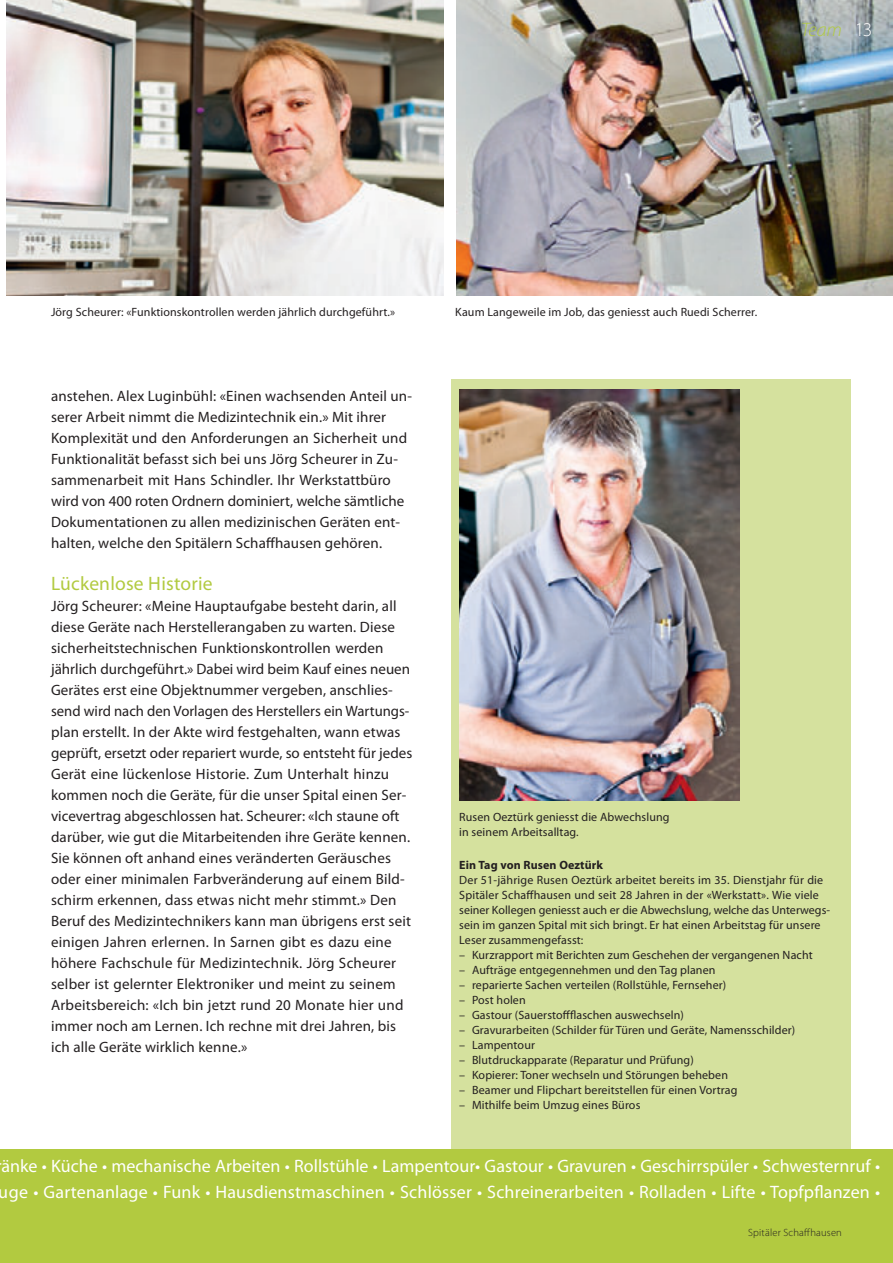
<style>
.page{position:relative;width:893px;height:1263px;background:#fff}
.page>*{position:absolute;margin:0;border:0;box-sizing:border-box;transform-origin:0 0}
.t1{font:19.5px "Myriad Pro";letter-spacing:.01em;color:#b2ca40}
.t2{font:italic 300 19.5px "Myriad Pro";color:#b2ca40}
.t3{font:18px/25.5px "Myriad Pro";letter-spacing:.005em;color:#fff}
.t4{font:15px/21px "Myriad Pro";letter-spacing:.01em;color:#231f20}
.t5{font:12px/15px "Myriad Pro";letter-spacing:.01em;color:#231f20}
.t6{font:700 12px "Myriad Pro";letter-spacing:.01em;color:#231f20}
.t7{font:300 10.5px "Myriad Pro";letter-spacing:.02em;color:#231f20}
.s1{font-style:normal;color:#fff}
</style>
<div class="page">
<div style="left:451px;top:380px;width:399px;height:777px;background:#d5e19e"></div>
<img style="left:6px;top:0;width:437px;height:296px">
<div style="left:0;top:1149px;width:893px;height:114px;background:#b2ca40"></div>
<img style="left:459px;top:390px;width:281px;height:410px">
<img style="left:456px;top:0;width:437px;height:296px">
<h1 class="t2" style="left:801px;top:19px;width:73px">Team <span class="s1">13</span></h1>
<p class="t5" style="left:51px;top:304px;width:346px">Jörg Scheurer: «Funktionskontrollen werden jährlich durchgeführt.»</p>
<p class="t5" style="left:455px;top:304px;width:303px">Kaum Langeweile im Job, das geniesst auch Ruedi Scherrer.</p>
<p class="t4" style="left:51px;top:385px;width:363px">anstehen. Alex Luginbühl: «Einen wachsenden Anteil un&shy;serer Arbeit nimmt die Medizintechnik ein.» Mit ihrer Komplexität und den Anforderungen an Sicherheit und Funktionalität befasst sich bei uns Jörg Scheurer in Zu&shy;sammenarbeit mit Hans Schindler. Ihr Werkstattbüro wird von 400 roten Ordnern dominiert, welche sämtliche Dokumentationen zu allen medizinischen Geräten ent&shy;halten, welche den Spitälern Schaffhausen gehören.</p>
<h1 class="t1" style="left:51px;top:571px;width:163px">Lückenlose Historie</h1>
<p class="t4" style="left:51px;top:595px;width:363px">Jörg Scheurer: «Meine Hauptaufgabe besteht darin, all diese Geräte nach Herstellerangaben zu warten. Diese sicherheitstechnischen Funktionskontrollen werden jährlich durchgeführt.» Dabei wird beim Kauf eines neuen Gerätes erst eine Objektnummer vergeben, anschlies&shy;send wird nach den Vorlagen des Herstellers ein Wartungs&shy;plan erstellt. In der Akte wird festgehalten, wann etwas geprüft, ersetzt oder repariert wurde, so entsteht für jedes Gerät eine lückenlose Historie. Zum Unterhalt hinzu kommen noch die Geräte, für die unser Spital einen Ser&shy;vicevertrag abgeschlossen hat. Scheurer: «Ich staune oft darüber, wie gut die Mitarbeitenden ihre Geräte kennen.<br>Sie können oft anhand eines veränderten Geräusches oder einer minimalen Farbveränderung auf einem Bild&shy;schirm erkennen, dass etwas nicht mehr stimmt.» Den Beruf des Medizintechnikers kann man übrigens erst seit einigen Jahren erlernen. In Sarnen gibt es dazu eine höhere Fachschule für Medizintechnik. Jörg Scheurer selber ist gelernter Elektroniker und meint zu seinem Arbeitsbereich: «Ich bin jetzt rund 20 Monate hier und immer noch am Lernen. Ich rechne mit drei Jahren, bis ich alle Geräte wirklich kenne.»</p>
<p class="t5" style="left:459px;top:809px;width:212px">Rusen Oeztürk geniesst die Abwechslung in seinem Arbeitsalltag.</p>
<p class="t6" style="left:459px;top:857px;width:145px">Ein Tag von Rusen Oeztürk</p>
<p class="t5" style="left:459px;top:872px;width:372px">Der 51-jährige Rusen Oeztürk arbeitet bereits im 35. Dienstjahr für die Spitäler Schaffhausen und seit 28 Jahren in der «Werkstatt». Wie viele seiner Kollegen geniesst auch er die Abwechslung, welche das Unterwegs&shy;sein im ganzen Spital mit sich bringt. Er hat einen Arbeitstag für unsere Leser zusammengefasst:</p>
<p class="t5" style="left:459px;top:947px;width:355px">– Kurzrapport mit Berichten zum Geschehen der vergangenen Nacht</p>
<p class="t5" style="left:459px;top:962px;width:258px">– Aufträge entgegennehmen und den Tag planen</p>
<p class="t5" style="left:459px;top:977px;width:269px">– reparierte Sachen verteilen (Rollstühle, Fernseher)</p>
<p class="t5" style="left:459px;top:992px;width:68px">– Post holen</p>
<p class="t5" style="left:459px;top:1007px;width:226px">– Gastour (Sauerstoffflaschen auswechseln)</p>
<p class="t5" style="left:459px;top:1022px;width:338px">– Gravurarbeiten (Schilder für Türen und Geräte, Namensschilder)</p>
<p class="t5" style="left:459px;top:1037px;width:77px">– Lampentour</p>
<p class="t5" style="left:459px;top:1052px;width:236px">– Blutdruckapparate (Reparatur und Prüfung)</p>
<p class="t5" style="left:459px;top:1067px;width:270px">– Kopierer: Toner wechseln und Störungen beheben</p>
<p class="t5" style="left:459px;top:1082px;width:280px">– Beamer und Flipchart bereitstellen für einen Vortrag</p>
<p class="t5" style="left:459px;top:1097px;width:183px">– Mithilfe beim Umzug eines Büros</p>
<p class="t3" style="left:-1px;top:1153px;width:883px">änke • Küche • mechanische Arbeiten • Rollstühle • Lampentour• Gastour • Gravuren • Geschirrspüler • Schwesternruf • uge • Gartenanlage • Funk • Hausdienstmaschinen • Schlösser • Schreinerarbeiten • Rolladen • Lifte • Topfpflanzen •</p>
<p class="t7" style="left:748px;top:1226px;width:95px">Spitäler Schaffhausen</p>
<p class="t7" style="left:804px;top:1226px;width:8px">f</p>
</div>
